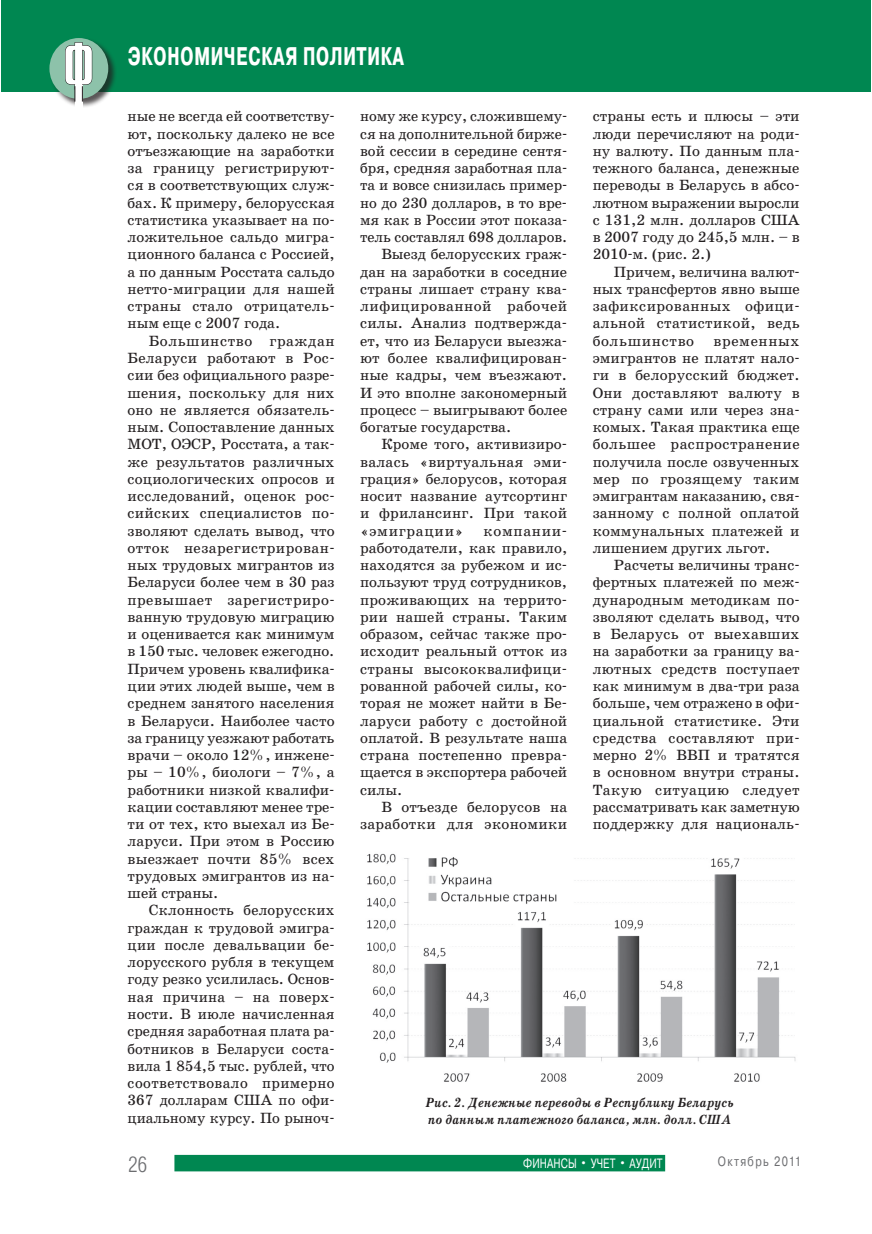
<style>
.page{position:relative;width:872px;height:1234px;background:#fff}
.page>*{position:absolute;margin:0;border:0;box-sizing:border-box;transform-origin:0 0}
.t1{font:64.95px "Compact C";color:#fff;scale:1.11 1}
.t2{font:700 25.5px "Pragmatica Cond";letter-spacing:.01em;color:#fff;scale:.8 1}
.t3{font:21px "AG Letterica Cond L";color:#6c6d70}
.t4{font:15px/17.2px "School";color:#231f20;text-align:justify}
.t5{font:15px/17.2px "School";letter-spacing:.02em;color:#231f20;text-align:right}
.t6{font:15px "School";letter-spacing:.035em;color:#231f20}
.t7{font:15px "School";letter-spacing:.045em;color:#231f20}
.t8{font:italic 700 13.5px/16.2px "School";color:#231f20;scale:.9 1}
.t9{font:13.5px "Pragmatica";letter-spacing:.015em;color:#fff;scale:.75 1}
.t10{font:13.5px "Pragmatica";letter-spacing:.13em;color:#6c6d70;scale:.8 1}
.s1{font-size:15px}
</style>
<div class="page">
<div style="left:174px;top:1154px;width:491px;height:17px;background:#008751"></div>
<div style="left:2px;top:0;width:869px;height:91px;background:#008751"></div>
<div style="left:49px;top:38px;width:68px;height:70px;background:#231f20;opacity:.75"></div>
<div style="left:49px;top:38px;width:59px;height:61px;background:#8dc2aa;border-radius:50%"></div>
<div style="left:75px;top:85px;width:7px;height:24px;background:#fff"></div>
<svg style="left:65px;top:42px;width:27px;height:59px"></svg>
<img style="left:367px;top:853px;width:429px;height:229px">
<h1 class="t1" style="left:63px;top:34px;width:30px">Ф</h1>
<h2 class="t2" style="left:128px;top:40px;width:347px">Экономическая политика</h2>
<p class="t4" style="left:128px;top:108px;width:209px">ные не всегда ей соответству&shy;ют, поскольку далеко не все отъезжающие на заработки за границу регистрируют&shy;ся в соответствующих служ&shy;бах. К примеру, белорусская статистика указывает на по&shy;ложительное сальдо мигра&shy;ционного баланса с Россией, а по данным Росстата сальдо нетто-миграции для нашей страны стало отрицатель&shy;ным еще с 2007 года.</p>
<p class="t4" style="left:128px;top:332px;width:209px;text-align:left;text-indent:21px">Большинство граждан<br>Беларуси работают в Рос&shy;сии без официального разре&shy;шения, поскольку для них оно не является обязатель&shy;ным. Сопоставление данных<br>МОТ, ОЭСР, Росстата, а так&shy;же результатов различных социологических опросов и исследований, оценок рос&shy;сийских специалистов по&shy;зволяют сделать вывод, что отток незарегистрирован&shy;ных трудовых мигрантов из<br>Беларуси более чем в 30 раз превышает зарегистриро&shy;ванную трудовую миграцию и оценивается как минимум в 150 тыс. человек ежегодно.<br>Причем уровень квалифика&shy;ции этих людей выше, чем в среднем занятого населения в Беларуси. Наиболее часто за границу уезжают работать врачи – около 12%, инжене&shy;ры – 10%, биологи – 7%, а работники низкой квалифи&shy;кации составляют менее тре&shy;ти от тех, кто выехал из Бе&shy;ларуси. При этом в Россию выезжает почти 85% всех трудовых эмигрантов из на&shy;шей страны.</p>
<p class="t4" style="left:128px;top:902px;width:209px;text-indent:21px">Склонность белорусских граждан к трудовой эмигра&shy;ции после девальвации бе&shy;лорусского рубля в текущем году резко усилилась. Основ&shy;ная причина – на поверх&shy;ности. В июле начисленная средняя заработная плата ра&shy;ботников в Беларуси соста&shy;вила 1 854,5 тыс. рублей, что соответствовало примерно 367 долларам США по офи&shy;циальному курсу. По рыноч-</p>
<p class="t4" style="left:360px;top:108px;width:208px">ному же курсу, сложившему-</p>
<p class="t4" style="left:360px;top:125px;width:208px">ся на дополнительной бирже-</p>
<p class="t4" style="left:360px;top:143px;width:208px">вой сессии в середине сентя-</p>
<p class="t4" style="left:360px;top:160px;width:208px">бря, средняя заработная пла-</p>
<p class="t4" style="left:360px;top:177px;width:208px">та и вовсе снизилась пример-</p>
<p class="t4" style="left:360px;top:194px;width:208px">но до 230 долларов, в то вре-</p>
<p class="t4" style="left:360px;top:212px;width:208px">мя как в России этот показа-</p>
<p class="t4" style="left:360px;top:229px;width:209px">тель составлял 698 долларов.</p>
<p class="t4" style="left:381px;top:246px;width:187px">Выезд белорусских граж-</p>
<p class="t4" style="left:360px;top:263px;width:208px">дан на заработки в соседние</p>
<p class="t4" style="left:360px;top:281px;width:208px">страны лишает страну ква-</p>
<p class="t6" style="left:360px;top:297px;width:209px">лифицированной рабочей</p>
<p class="t4" style="left:360px;top:315px;width:208px">силы. Анализ подтвержда-</p>
<p class="t4" style="left:360px;top:332px;width:208px">ет, что из Беларуси выезжа-</p>
<p class="t4" style="left:360px;top:350px;width:208px">ют более квалифицирован-</p>
<p class="t4" style="left:360px;top:367px;width:208px">ные кадры, чем въезжают.</p>
<p class="t4" style="left:360px;top:384px;width:209px">И это вполне закономерный</p>
<p class="t4" style="left:360px;top:401px;width:209px">процесс – выигрывают более</p>
<p class="t4" style="left:360px;top:419px;width:153px">богатые государства.</p>
<p class="t4" style="left:381px;top:436px;width:187px">Кроме того, активизиро-</p>
<p class="t5" style="left:360px;top:453px;width:208px">валась «виртуальная эми-</p>
<p class="t4" style="left:360px;top:470px;width:208px">грация» белорусов, которая</p>
<p class="t4" style="left:360px;top:488px;width:208px">носит название аутсортинг</p>
<p class="t4" style="left:360px;top:505px;width:208px">и фрилансинг. При такой</p>
<p class="t7" style="left:360px;top:521px;width:105px">«эмиграции»</p>
<p class="t4" style="left:360px;top:522px;width:209px;text-indent:123px">компании&shy;работодатели, как правило, находятся за рубежом и ис&shy;пользуют труд сотрудников, проживающих на террито&shy;рии нашей страны. Таким образом, сейчас также про&shy;исходит реальный отток из страны высококвалифици&shy;рованной рабочей силы, ко&shy;торая не может найти в Бе&shy;ларуси работу с достойной оплатой. В результате наша страна постепенно превра&shy;щается в экспортера рабочей силы.</p>
<p class="t5" style="left:360px;top:798px;width:208px">В отъезде белорусов на заработки для экономики</p>
<p class="t4" style="left:592px;top:108px;width:208px">страны есть и плюсы – эти люди перечисляют на роди&shy;ну валюту. По данным пла&shy;тежного баланса, денежные переводы в Беларусь в абсо&shy;лютном выражении выросли с 131,2 млн. долларов США в 2007 году до 245,5 млн. – в 2010-м. (рис. 2.)</p>
<p class="t4" style="left:592px;top:263px;width:209px;text-indent:21px">Причем, величина валют&shy;ных трансфертов явно выше зафиксированных офици&shy;альной статистикой, ведь большинство</p>
<p class="t4" style="left:592px;top:332px;width:209px;text-indent:121px">временных эмигрантов не платят нало&shy;ги в белорусский бюджет.<br>Они доставляют валюту в страну сами или через зна&shy;комых. Такая практика еще большее распространение получила после озвученных мер по грозящему таким эмигрантам наказанию, свя&shy;занному с полной оплатой коммунальных платежей и лишением других льгот.</p>
<p class="t4" style="left:592px;top:557px;width:209px;text-indent:21px">Расчеты величины транс&shy;фертных платежей по меж&shy;дународным методикам по&shy;зволяют сделать вывод, что в Беларусь от выехавших на заработки за границу ва&shy;лютных средств поступает как минимум в два-три раза больше, чем отражено в офи&shy;циальной статистике. Эти средства составляют при&shy;мерно 2% ВВП и тратятся в основном внутри страны.<br>Такую ситуацию следует рассматривать как заметную поддержку для националь-</p>
<p class="t8" style="left:426px;top:1095px;width:344px">Рис. 2. Денежные переводы в Республику Беларусь по данным платежного баланса, млн. долл. США</p>
<h3 class="t3" style="left:128px;top:1151px;width:20px">26</h3>
<p class="t9" style="left:523px;top:1154px;width:186px">Финансы <span class="s1">•</span> Учет <span class="s1">•</span> Аудит</p>
<p class="t10" style="left:718px;top:1152px;width:106px">Октябрь 2011</p>
</div>
